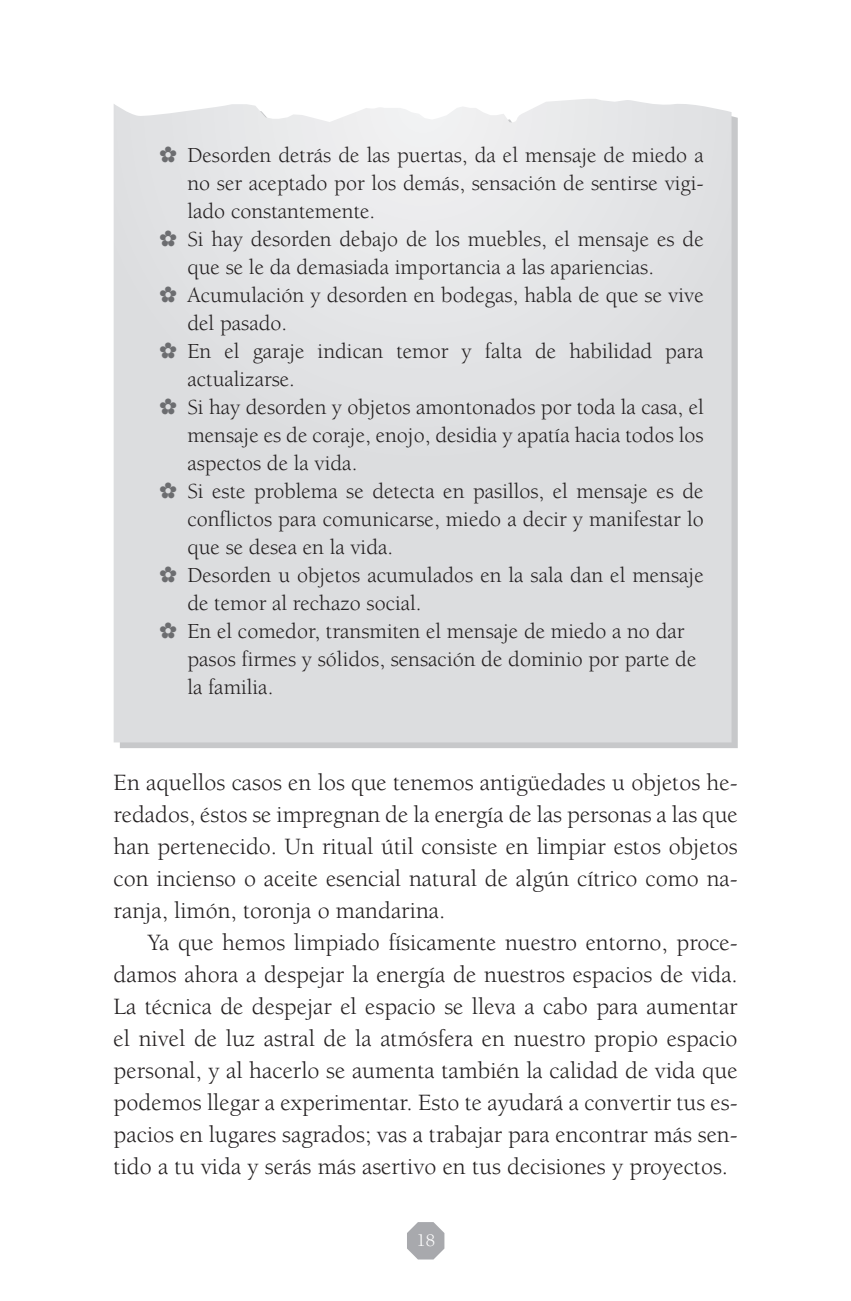
<style>
.page{position:relative;width:851px;height:1301px;background:#fff}
.page>*{position:absolute;margin:0;border:0;box-sizing:border-box;transform-origin:0 0}
.t1{font:24px/32px "Berkeley Std";color:#231f20;text-align:justify}
.t2{font:22px "Berkeley Std";color:#231f20}
.t3{font:18px "Berkeley Std";color:#fff}
.s1{color:#6c6d70}
</style>
<div class="page">
<svg style="left:407px;top:1222px;width:37px;height:37px"></svg>
<svg style="left:114px;top:99px;width:617px;height:643px;background:#e0e1e2"></svg>
<p class="t2" style="left:159px;top:143px;width:546px"><span class="s1">✿</span> Desorden detrás de las puertas, da el mensaje de miedo a</p>
<p class="t2" style="left:187px;top:171px;width:517px">no ser aceptado por los demás, sensación de sentirse vigi-</p>
<p class="t2" style="left:187px;top:199px;width:189px">lado constantemente.</p>
<p class="t2" style="left:159px;top:227px;width:546px"><span class="s1">✿</span> Si hay desorden debajo de los muebles, el mensaje es de</p>
<p class="t2" style="left:187px;top:255px;width:468px">que se le da demasiada importancia a las apariencias.</p>
<p class="t2" style="left:159px;top:283px;width:546px"><span class="s1">✿</span> Acumulación y desorden en bodegas, habla de que se vive</p>
<p class="t2" style="left:187px;top:311px;width:101px">del pasado.</p>
<p class="t2" style="left:159px;top:339px;width:546px"><span class="s1">✿</span> En el garaje indican temor y falta de habilidad para</p>
<p class="t2" style="left:187px;top:367px;width:109px">actualizarse.</p>
<p class="t2" style="left:159px;top:395px;width:546px"><span class="s1">✿</span> Si hay desorden y objetos amontonados por toda la casa, el</p>
<p class="t2" style="left:187px;top:423px;width:517px">mensaje es de coraje, enojo, desidia y apatía hacia todos los</p>
<p class="t2" style="left:187px;top:451px;width:171px">aspectos de la vida.</p>
<p class="t2" style="left:159px;top:479px;width:546px"><span class="s1">✿</span> Si este problema se detecta en pasillos, el mensaje es de</p>
<p class="t2" style="left:187px;top:507px;width:517px">conflictos para comunicarse, miedo a decir y manifestar lo</p>
<p class="t2" style="left:187px;top:535px;width:207px">que se desea en la vida.</p>
<p class="t2" style="left:159px;top:563px;width:546px"><span class="s1">✿</span> Desorden u objetos acumulados en la sala dan el mensaje</p>
<p class="t2" style="left:187px;top:591px;width:235px">de temor al rechazo social.</p>
<p class="t2" style="left:159px;top:619px;width:527px"><span class="s1">✿</span> En el comedor, transmiten el mensaje de miedo a no dar</p>
<p class="t2" style="left:187px;top:647px;width:510px">pasos firmes y sólidos, sensación de dominio por parte de</p>
<p class="t2" style="left:187px;top:675px;width:87px">la familia.</p>
<p class="t1" style="left:114px;top:767px;width:625px">En aquellos casos en los que tenemos antigüedades u objetos he&shy;redados, éstos se impregnan de la energía de las personas a las que han pertenecido. Un ritual útil consiste en limpiar estos objetos con incienso o aceite esencial natural de algún cítrico como na&shy;ranja, limón, toronja o mandarina.</p>
<p class="t1" style="left:114px;top:927px;width:625px;text-indent:34px">Ya que hemos limpiado físicamente nuestro entorno, proce&shy;damos ahora a despejar la energía de nuestros espacios de vida.<br>La técnica de despejar el espacio se lleva a cabo para aumentar el nivel de luz astral de la atmósfera en nuestro propio espacio personal, y al hacerlo se aumenta también la calidad de vida que podemos llegar a experimentar. Esto te ayudará a convertir tus es&shy;pacios en lugares sagrados; vas a trabajar para encontrar más sen&shy;tido a tu vida y serás más asertivo en tus decisiones y proyectos.</p>
<p class="t3" style="left:416px;top:1231px;width:20px">18</p>
</div>
